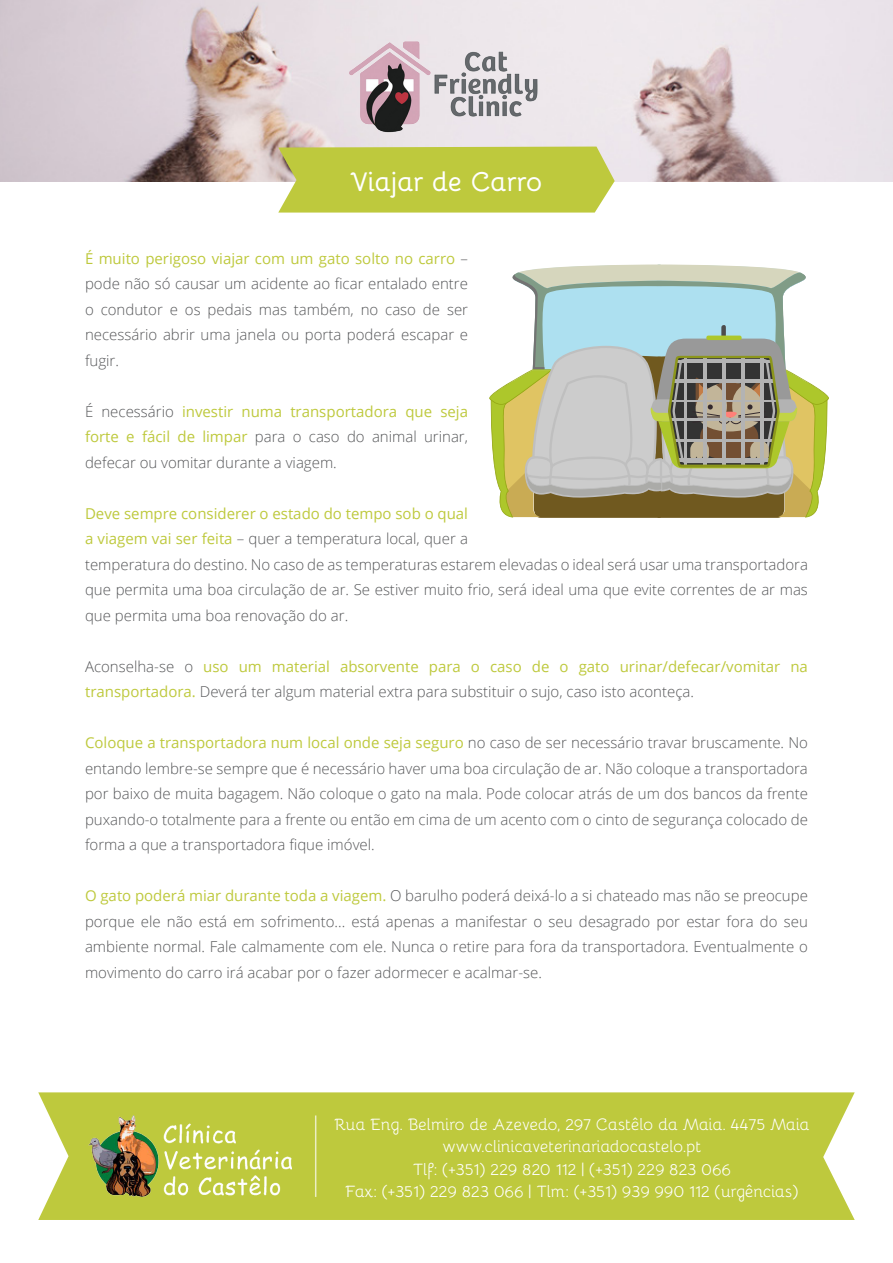
<style>
.page{position:relative;width:893px;height:1263px;background:#fff}
.page>*{position:absolute;margin:0;border:0;box-sizing:border-box;transform-origin:0 0}
.t1{font:700 27px "Bellota";letter-spacing:-.025em;color:#fff}
.t2{font:16.5px/22.5px "Bellota";color:#fff;text-align:center}
.texto{font:300 15px/25.5px "Open Sans";color:#57585a;text-align:justify}
.texto-2{font:15px/25.5px "Open Sans";color:#bec93d}
.s1{font-weight:400;color:#bec93d}
.s2{font-weight:300;color:#57585a}
</style>
<div class="page">
<div style="left:38px;top:1092px;width:817px;height:128px;background:#bec93d"></div>
<img style="left:89px;top:1116px;width:203px;height:80px">
<hr style="left:315px;top:1115px;width:1px;height:82px;background:#fff">
<img style="left:0;top:0;width:893px;height:181px">
<svg style="left:278px;top:147px;width:337px;height:66px;background:#c1cb4a"></svg>
<img style="left:341px;top:7px;width:211px;height:159px">
<svg style="left:489px;top:264px;width:340px;height:254px;background:#b8bda7"></svg>
<hr style="left:706px;top:336px;width:36px;height:4px;background:#adc72b;border-radius:2px">
<h1 class="t1" style="left:350px;top:161px;width:194px">Viajar de Carro</h1>
<p class="texto" style="left:85px;top:245px;width:384px"><span class="s1">É muito perigoso viajar com um gato solto no carro</span> – pode não só causar um acidente ao ficar entalado entre o condutor e os pedais mas também, no caso de ser necessário abrir uma janela ou porta poderá escapar e fugir.</p>
<p class="texto" style="left:85px;top:398px;width:384px">É necessário <span class="s1">investir numa transportadora que seja forte e fácil de limpar</span> para o caso do animal urinar, defecar ou vomitar durante a viagem.</p>
<p class="texto" style="left:85px;top:500px;width:724px;text-align:left"><span class="s1">Deve sempre considerer o estado do tempo sob o qual<br>a viagem vai ser feita</span> – quer a temperatura local, quer a<br>temperatura do destino. No caso de as temperaturas estarem elevadas o ideal será usar uma transportadora que permita uma boa circulação de ar. Se estiver muito frio, será ideal uma que evite correntes de ar mas que permita uma boa renovação do ar.</p>
<p class="texto-2" style="left:85px;top:653px;width:724px"><span class="s2">Aconselha-se o</span> uso um material absorvente para o caso de o gato urinar/defecar/vomitar na transportadora. <span class="s2">Deverá ter algum material extra para substituir o sujo, caso isto aconteça.</span></p>
<p class="texto" style="left:85px;top:729px;width:724px"><span class="s1">Coloque a transportadora num local onde seja seguro</span> no caso de ser necessário travar bruscamente. No entando lembre-se sempre que é necessário haver uma boa circulação de ar. Não coloque a transportadora por baixo de muita bagagem. Não coloque o gato na mala. Pode colocar atrás de um dos bancos da frente puxando-o totalmente para a frente ou então em cima de um acento com o cinto de segurança colocado de forma a que a transportadora fique imóvel.</p>
<p class="texto" style="left:85px;top:882px;width:724px"><span class="s1">O gato poderá miar durante toda a viagem.</span> O barulho poderá deixá-lo a si chateado mas não se preocupe porque ele não está em sofrimento... está apenas a manifestar o seu desagrado por estar fora do seu ambiente normal. Fale calmamente com ele. Nunca o retire para fora da transportadora. Eventualmente o movimento do carro irá acabar por o fazer adormecer e acalmar-se.</p>
<p class="t2" style="left:334px;top:1112px;width:477px">Rua Eng. Belmiro de Azevedo, 297 Castêlo da Maia. 4475 Maia www.clinicaveterinariadocastelo.pt<br>Tlf: (+351) 229 820 112 | (+351) 229 823 066<br>Fax: (+351) 229 823 066 | Tlm: (+351) 939 990 112 (urgências)</p>
</div>
